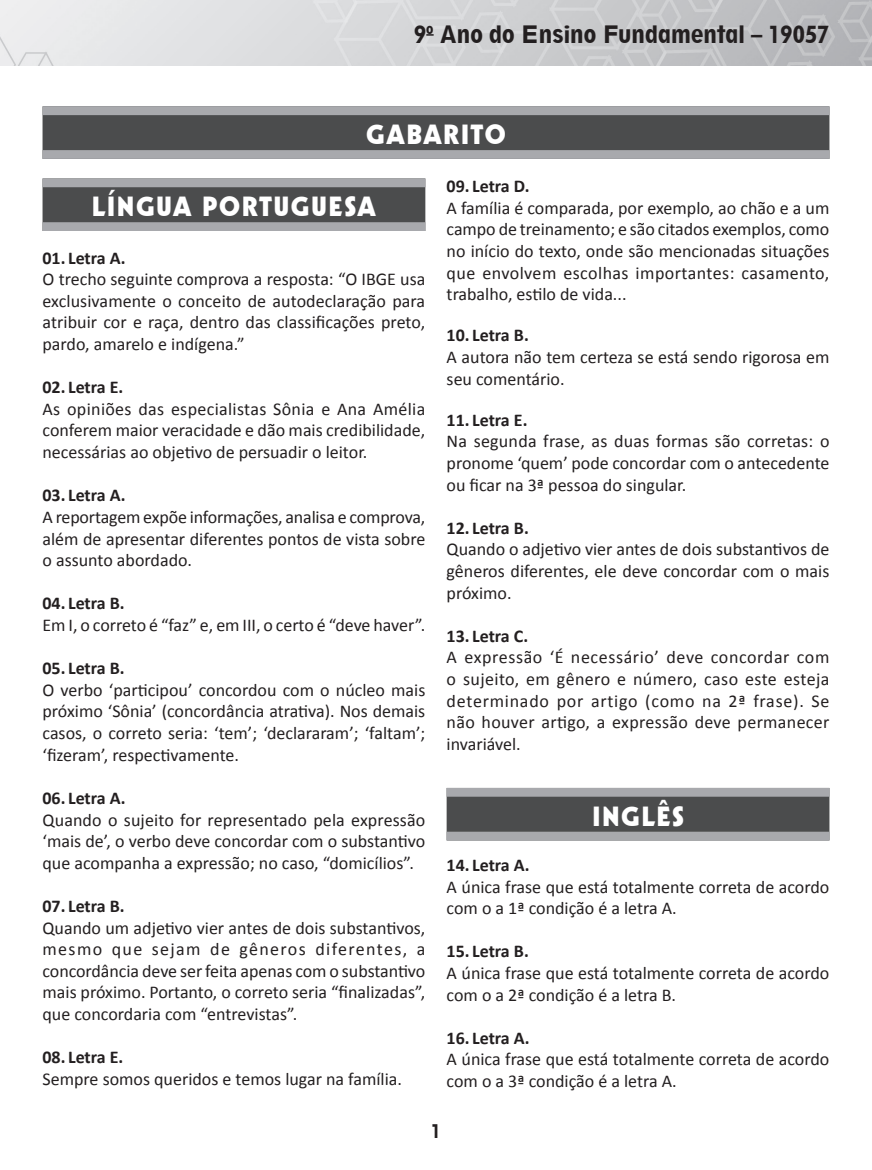
<style>
.page{position:relative;width:872px;height:1170px;background:#fff}
.page>*{position:absolute;margin:0;border:0;box-sizing:border-box;transform-origin:0 0}
.t1{font:27px "Geometric 231 BT Heavy C";letter-spacing:.05em;color:#fff}
.t2{font:800 condensed 22.5px "Geometric 212 BT";color:#231f20}
.t3{font:18px/21.6px "Calibri";color:#231f20;text-align:justify}
.t4{font:700 18px "Calibri";color:#231f20}
.t5{font:800 condensed 18px "Geometric 212 BT";color:#231f20}
</style>
<div class="page">
<img style="left:0;top:0;width:872px;height:66px">
<svg style="left:426px;top:34px;width:7px;height:2px"></svg>
<div style="left:43px;top:178px;width:382px;height:53px;background:#4b4c4d"></div>
<div style="left:43px;top:178px;width:382px;height:9px;background:#a8a9ad"></div>
<div style="left:43px;top:222px;width:382px;height:9px;background:#a8a9ad"></div>
<div style="left:446px;top:787px;width:383px;height:53px;background:#4b4c4d"></div>
<div style="left:446px;top:787px;width:383px;height:9px;background:#a8a9ad"></div>
<div style="left:446px;top:831px;width:383px;height:9px;background:#a8a9ad"></div>
<div style="left:43px;top:106px;width:786px;height:53px;background:#4b4c4d"></div>
<div style="left:43px;top:106px;width:786px;height:9px;background:#a8a9ad"></div>
<div style="left:43px;top:150px;width:786px;height:9px;background:#a8a9ad"></div>
<p class="t2" style="left:414px;top:20px;width:417px">9<sup>o</sup> Ano do Ensino Fundamental – 19057</p>
<h1 class="t1" style="left:366px;top:118px;width:141px">GABARITO</h1>
<h1 class="t1" style="left:92px;top:190px;width:285px">LÍNGUA PORTUGUESA</h1>
<p class="t4" style="left:43px;top:246px;width:85px">01. Letra A.</p>
<p class="t3" style="left:43px;top:268px;width:384px">O trecho seguinte comprova a resposta: “O IBGE usa exclusivamente o conceito de autodeclaração para atribuir cor e raça, dentro das classificações preto, pardo, amarelo e indígena.”</p>
<p class="t4" style="left:43px;top:376px;width:82px">02. Letra E.</p>
<p class="t3" style="left:43px;top:398px;width:384px">As opiniões das especialistas Sônia e Ana Amélia conferem maior veracidade e dão mais credibilidade, necessárias ao objetivo de persuadir o leitor.</p>
<p class="t4" style="left:43px;top:484px;width:85px">03. Letra A.</p>
<p class="t3" style="left:43px;top:506px;width:384px">A reportagem expõe informações, analisa e comprova, além de apresentar diferentes pontos de vista sobre o assunto abordado.</p>
<p class="t4" style="left:43px;top:592px;width:84px">04. Letra B.</p>
<p class="t3" style="left:43px;top:614px;width:384px">Em I, o correto é “faz” e, em III, o certo é “deve haver”.</p>
<p class="t4" style="left:43px;top:656px;width:84px">05. Letra B.</p>
<p class="t3" style="left:43px;top:679px;width:384px">O verbo ‘participou’ concordou com o núcleo mais próximo ‘Sônia’ (concordância atrativa). Nos demais casos, o correto seria: ‘tem’; ‘declararam’; ‘faltam’; ‘fizeram’, respectivamente.</p>
<p class="t4" style="left:43px;top:786px;width:85px">06. Letra A.</p>
<p class="t3" style="left:43px;top:808px;width:384px">Quando o sujeito for representado pela expressão ‘mais de’, o verbo deve concordar com o substantivo que acompanha a expressão; no caso, “domicílios”.</p>
<p class="t4" style="left:43px;top:894px;width:84px">07. Letra B.</p>
<p class="t3" style="left:43px;top:916px;width:384px">Quando um adjetivo vier antes de dois substantivos, mesmo que sejam de gêneros diferentes, a concordância deve ser feita apenas com o substantivo mais próximo. Portanto, o correto seria “finalizadas”, que concordaria com “entrevistas”.</p>
<p class="t4" style="left:43px;top:1045px;width:82px">08. Letra E.</p>
<p class="t3" style="left:43px;top:1068px;width:361px">Sempre somos queridos e temos lugar na família.</p>
<p class="t4" style="left:446px;top:175px;width:85px">09. Letra D.</p>
<p class="t3" style="left:446px;top:197px;width:384px">A família é comparada, por exemplo, ao chão e a um campo de treinamento; e são citados exemplos, como no início do texto, onde são mencionadas situações que envolvem escolhas importantes: casamento, trabalho, estilo de vida...</p>
<p class="t4" style="left:446px;top:324px;width:84px">10. Letra B.</p>
<p class="t3" style="left:446px;top:346px;width:384px">A autora não tem certeza se está sendo rigorosa em seu comentário.</p>
<p class="t4" style="left:446px;top:408px;width:82px">11. Letra E.</p>
<p class="t3" style="left:446px;top:430px;width:384px">Na segunda frase, as duas formas são corretas: o pronome ‘quem’ pode concordar com o antecedente ou ficar na 3ª pessoa do singular.</p>
<p class="t4" style="left:446px;top:516px;width:84px">12. Letra B.</p>
<p class="t3" style="left:446px;top:538px;width:384px">Quando o adjetivo vier antes de dois substantivos de gêneros diferentes, ele deve concordar com o mais próximo.</p>
<p class="t4" style="left:446px;top:624px;width:83px">13. Letra C.</p>
<p class="t3" style="left:446px;top:646px;width:384px">A expressão ‘É necessário’ deve concordar com o sujeito, em gênero e número, caso este esteja determinado por artigo (como na 2ª frase). Se não houver artigo, a expressão deve permanecer invariável.</p>
<h1 class="t1" style="left:592px;top:799px;width:93px">INGLÊS</h1>
<p class="t4" style="left:446px;top:853px;width:85px">14. Letra A.</p>
<p class="t3" style="left:446px;top:875px;width:384px">A única frase que está totalmente correta de acordo com o a 1ª condição é a letra A.</p>
<p class="t4" style="left:446px;top:939px;width:84px">15. Letra B.</p>
<p class="t3" style="left:446px;top:962px;width:384px">A única frase que está totalmente correta de acordo com o a 2ª condição é a letra B.</p>
<p class="t4" style="left:446px;top:1026px;width:85px">16. Letra A.</p>
<p class="t3" style="left:446px;top:1048px;width:384px">A única frase que está totalmente correta de acordo com o a 3ª condição é a letra A.</p>
<p class="t5" style="left:431px;top:1120px;width:11px">1</p>
</div>
